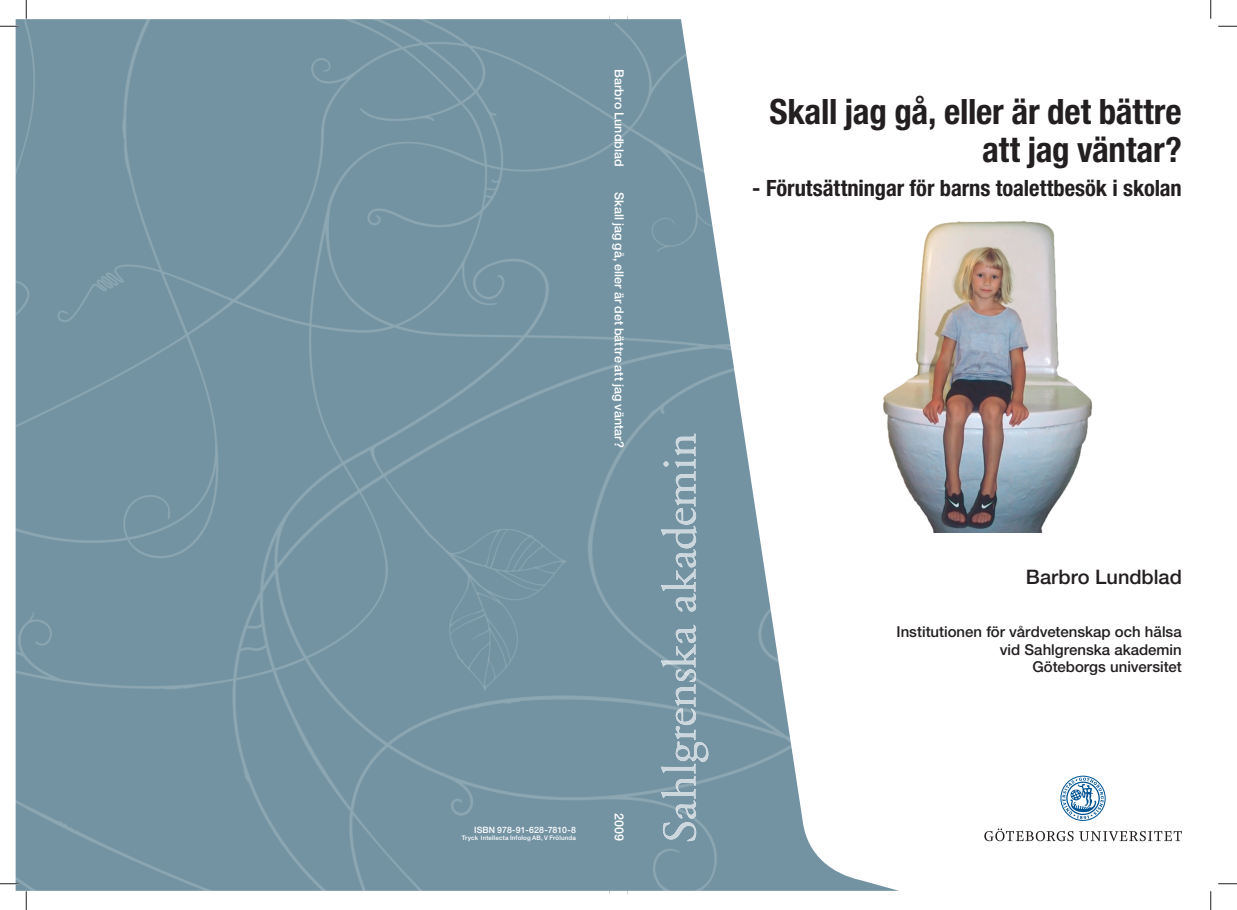
<style>
.page{position:relative;width:1237px;height:910px;background:#fff}
.page>*{position:absolute;margin:0;border:0;box-sizing:border-box;transform-origin:0 0}
.t1{font:700 condensed 35px/37.5px "Helvetica Neue LT";letter-spacing:-.005em;color:#231f20;text-align:right}
.t2{font:700 condensed 22.5px "Helvetica Neue LT";letter-spacing:-.005em;color:#231f20}
.t3{font:500 20px "Helvetica Neue";color:#231f20}
.t4{font:500 15px/17.5px "Helvetica Neue";color:#231f20;text-align:right}
.t5{font:500 12.5px "Helvetica Neue";letter-spacing:.005em;color:#fff}
.t6{font:500 8.75px "Helvetica Neue";letter-spacing:.01em;color:#fff}
.t7{font:500 6.25px "Helvetica Neue";letter-spacing:.025em;color:#fff}
</style>
<div class="page">
<img style="left:16px;top:19px;width:883px;height:872px">
<img style="left:664px;top:434px;width:32px;height:87px">
<svg style="left:984px;top:828px;width:198px;height:13px"></svg>
<svg style="left:1060px;top:776px;width:46px;height:45px"></svg>
<img style="left:866px;top:216px;width:226px;height:316px">
<svg style="left:0;top:25px;width:19px;height:2px"></svg>
<svg style="left:1218px;top:25px;width:19px;height:2px"></svg>
<svg style="left:0;top:883px;width:19px;height:2px"></svg>
<svg style="left:1218px;top:883px;width:19px;height:2px"></svg>
<svg style="left:25px;top:0;width:2px;height:19px"></svg>
<svg style="left:25px;top:891px;width:2px;height:19px"></svg>
<svg style="left:1210px;top:0;width:2px;height:19px"></svg>
<svg style="left:1210px;top:891px;width:2px;height:19px"></svg>
<p class="t5" style="left:627px;top:69px;width:100px;rotate:90deg">Barbro Lundblad</p>
<p class="t5" style="left:627px;top:192px;width:258px;rotate:90deg">Skall jag gå, eller är det bättre att jag väntar?</p>
<p class="t6" style="left:474px;top:824px;width:103px">ISBN 978-91-628-7810-8</p>
<p class="t7" style="left:462px;top:834px;width:116px">Tryck Intellecta Infolog AB, V Frölunda</p>
<p class="t5" style="left:627px;top:813px;width:30px;rotate:90deg">2009</p>
<h1 class="t1" style="left:769px;top:93px;width:414px">Skall jag gå, eller är det bättre att jag väntar?</h1>
<h2 class="t2" style="left:752px;top:175px;width:431px">- Förutsättningar för barns toalettbesök i skolan</h2>
<h3 class="t3" style="left:1026px;top:565px;width:157px">Barbro Lundblad</h3>
<p class="t4" style="left:897px;top:623px;width:287px">Institutionen för vårdvetenskap och hälsa vid Sahlgrenska akademin<br>Göteborgs universitet</p>
</div>
